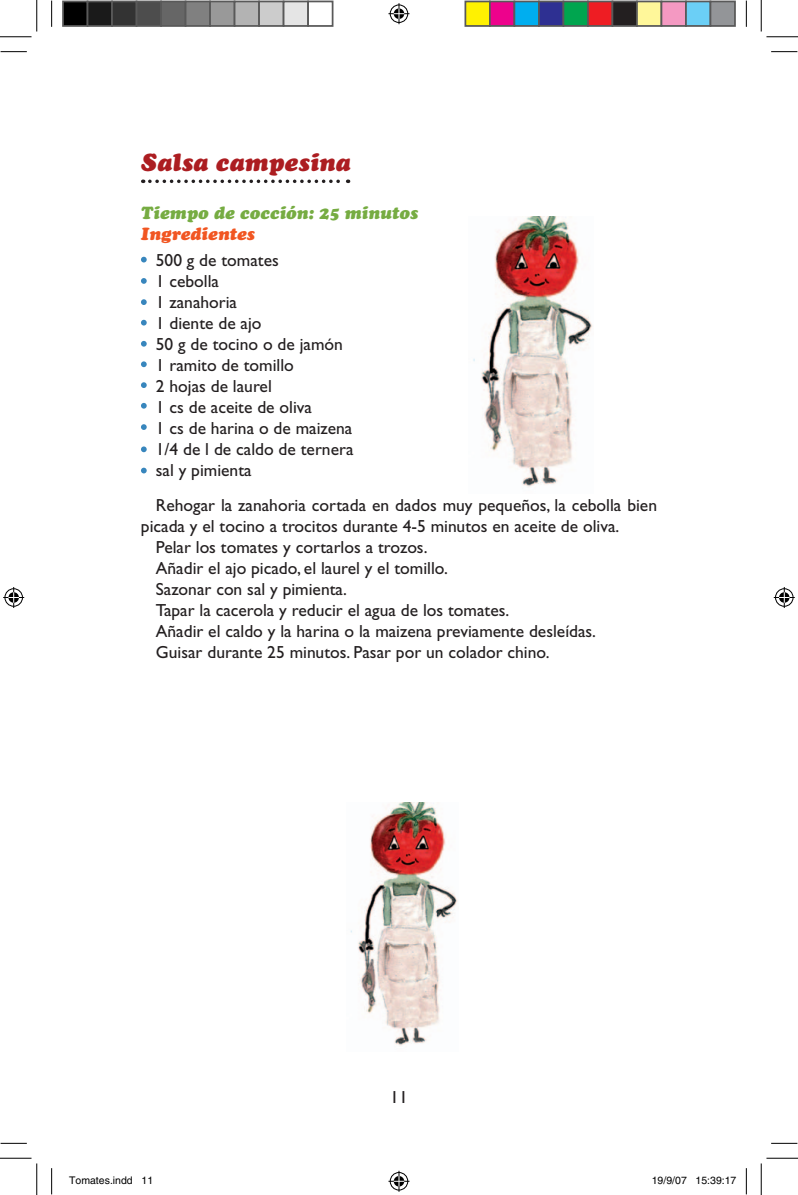
<style>
.page{position:relative;width:798px;height:1195px;background:#fff}
.page>*{position:absolute;margin:0;border:0;box-sizing:border-box;transform-origin:0 0}
.t1{font:italic 900 24.5px "Cooper";color:#ac1d21}
.t2{font:17.5px/21px "Gill Sans";color:#231f20}
.t3{font:italic 900 17.5px "Cooper";color:#76ac42}
.t4{font:italic 900 17.5px "Cooper";color:#f15622}
.t5{font:10.5px "Helvetica";color:#000}
</style>
<div class="page">
<svg style="left:150px;top:180px;width:199px;height:3px"></svg>
<svg style="left:141px;top:257px;width:6px;height:5px"></svg>
<svg style="left:141px;top:278px;width:6px;height:6px"></svg>
<svg style="left:141px;top:299px;width:6px;height:6px"></svg>
<svg style="left:141px;top:320px;width:6px;height:5px"></svg>
<svg style="left:141px;top:341px;width:6px;height:6px"></svg>
<svg style="left:141px;top:361px;width:6px;height:6px"></svg>
<svg style="left:141px;top:382px;width:6px;height:6px"></svg>
<svg style="left:141px;top:403px;width:6px;height:6px"></svg>
<svg style="left:141px;top:424px;width:6px;height:6px"></svg>
<svg style="left:141px;top:468px;width:6px;height:5px"></svg>
<svg style="left:141px;top:446px;width:6px;height:6px"></svg>
<img style="left:473px;top:216px;width:119px;height:271px">
<img style="left:350px;top:802px;width:108px;height:244px">
<svg style="left:1px;top:51px;width:26px;height:1px"></svg>
<svg style="left:771px;top:51px;width:26px;height:1px"></svg>
<svg style="left:1px;top:1143px;width:26px;height:1px"></svg>
<svg style="left:771px;top:1143px;width:26px;height:1px"></svg>
<svg style="left:51px;top:1px;width:1px;height:26px"></svg>
<svg style="left:51px;top:1168px;width:1px;height:26px"></svg>
<svg style="left:746px;top:1px;width:1px;height:26px"></svg>
<svg style="left:746px;top:1168px;width:1px;height:26px"></svg>
<hr style="left:0;top:36px;width:32px;height:1px;background:#000">
<hr style="left:766px;top:36px;width:32px;height:1px;background:#000">
<hr style="left:0;top:1158px;width:32px;height:1px;background:#000">
<hr style="left:766px;top:1158px;width:32px;height:1px;background:#000">
<hr style="left:36px;top:0;width:1px;height:31px;background:#000">
<hr style="left:36px;top:1163px;width:1px;height:32px;background:#000">
<hr style="left:761px;top:0;width:1px;height:31px;background:#000">
<hr style="left:761px;top:1163px;width:1px;height:32px;background:#000">
<svg style="left:388px;top:3px;width:21px;height:21px"></svg>
<svg style="left:388px;top:1170px;width:21px;height:21px"></svg>
<svg style="left:3px;top:587px;width:21px;height:21px"></svg>
<svg style="left:774px;top:587px;width:21px;height:21px"></svg>
<div style="left:63px;top:1px;width:25px;height:25px;background:#000"></div>
<div style="left:62px;top:1px;width:26px;height:26px;border:2px solid #595959"></div>
<div style="left:88px;top:1px;width:24px;height:25px;background:#1a1a1a"></div>
<div style="left:87px;top:1px;width:26px;height:26px;border:2px solid #595959"></div>
<div style="left:112px;top:1px;width:25px;height:25px;background:#333"></div>
<div style="left:111px;top:1px;width:26px;height:26px;border:2px solid #595959"></div>
<div style="left:137px;top:1px;width:24px;height:25px;background:#4d4d4d"></div>
<div style="left:136px;top:1px;width:26px;height:26px;border:2px solid #595959"></div>
<div style="left:161px;top:1px;width:25px;height:25px;background:#666"></div>
<div style="left:160px;top:1px;width:26px;height:26px;border:2px solid #595959"></div>
<div style="left:186px;top:1px;width:24px;height:25px;background:#808080"></div>
<div style="left:185px;top:1px;width:26px;height:26px;border:2px solid #595959"></div>
<div style="left:210px;top:1px;width:25px;height:25px;background:#999"></div>
<div style="left:209px;top:1px;width:26px;height:26px;border:2px solid #595959"></div>
<div style="left:235px;top:1px;width:24px;height:25px;background:#b3b3b3"></div>
<div style="left:234px;top:1px;width:26px;height:26px;border:2px solid #595959"></div>
<div style="left:259px;top:1px;width:25px;height:25px;background:#ccc"></div>
<div style="left:258px;top:1px;width:26px;height:26px;border:2px solid #595959"></div>
<div style="left:284px;top:1px;width:24px;height:25px;background:#e5e5e5"></div>
<div style="left:283px;top:1px;width:26px;height:26px;border:2px solid #595959"></div>
<div style="left:307px;top:1px;width:26px;height:26px;border:2px solid #595959"></div>
<div style="left:465px;top:1px;width:25px;height:25px;background:#fff101"></div>
<div style="left:464px;top:1px;width:27px;height:26px;border:2px solid #595959"></div>
<div style="left:490px;top:1px;width:24px;height:25px;background:#ed028c"></div>
<div style="left:489px;top:1px;width:26px;height:26px;border:2px solid #595959"></div>
<div style="left:514px;top:1px;width:25px;height:25px;background:#00aeef"></div>
<div style="left:513px;top:1px;width:27px;height:26px;border:2px solid #595959"></div>
<div style="left:539px;top:1px;width:24px;height:25px;background:#2e3092"></div>
<div style="left:538px;top:1px;width:26px;height:26px;border:2px solid #595959"></div>
<div style="left:563px;top:1px;width:25px;height:25px;background:#00a54f"></div>
<div style="left:562px;top:1px;width:27px;height:26px;border:2px solid #595959"></div>
<div style="left:588px;top:1px;width:24px;height:25px;background:#ee1d23"></div>
<div style="left:587px;top:1px;width:26px;height:26px;border:2px solid #595959"></div>
<div style="left:612px;top:1px;width:25px;height:25px;background:#231f20"></div>
<div style="left:611px;top:1px;width:27px;height:26px;border:2px solid #595959"></div>
<div style="left:637px;top:1px;width:24px;height:25px;background:#fff79a"></div>
<div style="left:636px;top:1px;width:26px;height:26px;border:2px solid #595959"></div>
<div style="left:661px;top:1px;width:25px;height:25px;background:#f499c2"></div>
<div style="left:660px;top:1px;width:27px;height:26px;border:2px solid #595959"></div>
<div style="left:686px;top:1px;width:24px;height:25px;background:#6bcff6"></div>
<div style="left:685px;top:1px;width:26px;height:26px;border:2px solid #595959"></div>
<div style="left:710px;top:1px;width:25px;height:25px;background:#939598"></div>
<div style="left:709px;top:1px;width:27px;height:26px;border:2px solid #595959"></div>
<h1 class="t1" style="left:141px;top:147px;width:211px">Salsa campesina</h1>
<p class="t3" style="left:141px;top:202px;width:279px">Tiempo de cocción: 25 minutos</p>
<p class="t4" style="left:141px;top:223px;width:115px">Ingredientes</p>
<p class="t2" style="left:156px;top:249px;width:199px">500 g de tomates<br>1 cebolla<br>1 zanahoria<br>1 diente de ajo<br>50 g de tocino o de jamón<br>1 ramito de tomillo<br>2 hojas de laurel<br>1 cs de aceite de oliva<br>1 cs de harina o de maizena<br>1/4 de l de caldo de ternera sal y pimienta</p>
<p class="t2" style="left:156px;top:494px;width:503px">Rehogar la zanahoria cortada en dados muy pequeños, la cebolla bien</p>
<p class="t2" style="left:141px;top:515px;width:480px">picada y el tocino a trocitos durante 4-5 minutos en aceite de oliva.</p>
<p class="t2" style="left:156px;top:536px;width:273px">Pelar los tomates y cortarlos a trozos.</p>
<p class="t2" style="left:156px;top:557px;width:293px">Añadir el ajo picado, el laurel y el tomillo.</p>
<p class="t2" style="left:156px;top:578px;width:193px">Sazonar con sal y pimienta.</p>
<p class="t2" style="left:156px;top:599px;width:355px">Tapar la cacerola y reducir el agua de los tomates.</p>
<p class="t2" style="left:156px;top:620px;width:442px">Añadir el caldo y la harina o la maizena previamente desleídas.</p>
<p class="t2" style="left:156px;top:641px;width:395px">Guisar durante 25 minutos. Pasar por un colador chino.</p>
<p class="t2" style="left:390px;top:1086px;width:19px">11</p>
<p class="t5" style="left:69px;top:1174px;width:86px">Tomates.indd 11</p>
<p class="t5" style="left:652px;top:1174px;width:86px">19/9/07 15:39:17</p>
</div>
